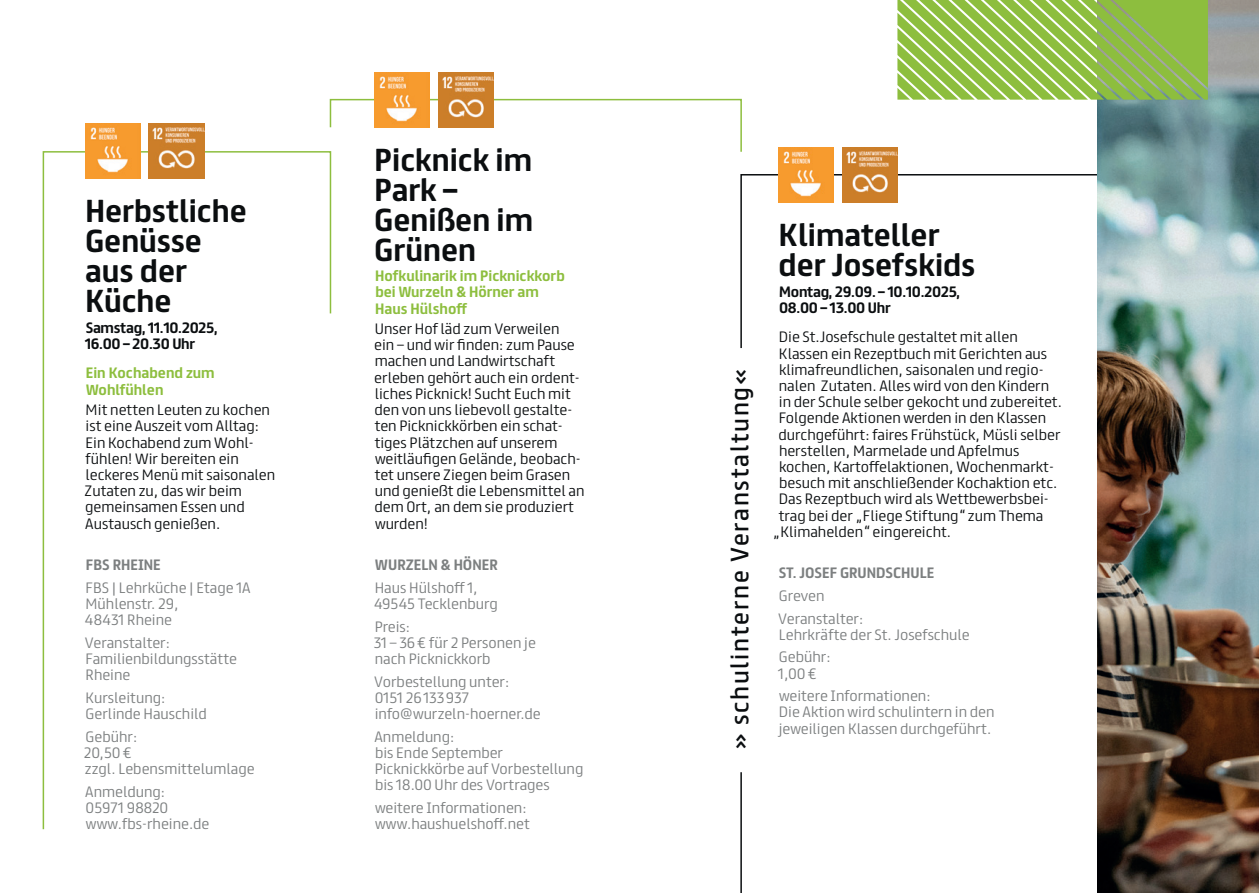
<style>
.page{position:relative;width:1259px;height:893px;background:#fff}
.page>*{position:absolute;margin:0;border:0;box-sizing:border-box;transform-origin:0 0}
.t1{font:700 28.5px/30px "FS Truman";color:#0b0e10}
.t2{font:22.5px "FS Truman";letter-spacing:.075em;color:#0b0e10}
.t3{font:300 13.5px/16.2px "FS Truman";color:#0b0e10}
.t4{font:300 13.5px/16.2px "FS Truman";color:#7c7f80}
.t5{font:700 13.5px/16.2px "FS Truman";color:#8dbe3e}
.t6{font:700 13.5px/16.5px "FS Truman";letter-spacing:-.02em;color:#0b0e10}
.t7{font:700 13.5px "FS Truman";color:#7c7f80}
</style>
<div class="page">
<svg style="left:329px;top:98px;width:413px;height:54px"></svg>
<svg style="left:42px;top:150px;width:290px;height:680px"></svg>
<img style="left:85px;top:123px;width:55px;height:56px">
<img style="left:149px;top:123px;width:55px;height:56px">
<img style="left:374px;top:72px;width:55px;height:55px">
<img style="left:438px;top:72px;width:55px;height:55px">
<svg style="left:740px;top:173px;width:357px;height:176px"></svg>
<hr style="left:740px;top:772px;width:2px;height:121px;background:#0b0e10">
<img style="left:1097px;top:0;width:162px;height:893px">
<svg style="left:897px;top:0;width:311px;height:100px;background:#9bc45a"></svg>
<img style="left:778px;top:147px;width:55px;height:56px">
<img style="left:842px;top:147px;width:55px;height:56px">
<h1 class="t1" style="left:85px;top:194px;width:163px">Herbstliche<br>Genüsse aus der<br>Küche</h1>
<p class="t6" style="left:85px;top:318px;width:134px">Samstag, 11.10.2025,<br>16.00 – 20.30 Uhr</p>
<p class="t5" style="left:86px;top:364px;width:130px">Ein Kochabend zum<br>Wohlfühlen</p>
<p class="t3" style="left:84px;top:401px;width:192px">Mit netten Leuten zu kochen ist eine Auszeit vom Alltag:<br>Ein Kochabend zum Wohl&shy;fühlen! Wir bereiten ein leckeres Menü mit saisonalen<br>Zutaten zu, das wir beim gemeinsamen Essen und<br>Austausch genießen.</p>
<p class="t7" style="left:86px;top:553px;width:76px">FBS RHEINE</p>
<p class="t4" style="left:84px;top:578px;width:168px">FBS | Lehrküche | Etage 1A<br>Mühlenstr. 29,<br>48431 Rheine</p>
<p class="t4" style="left:85px;top:633px;width:154px">Veranstalter:<br>Familienbildungsstätte<br>Rheine</p>
<p class="t4" style="left:86px;top:688px;width:123px">Kursleitung:<br>Gerlinde Hauschild</p>
<p class="t4" style="left:84px;top:727px;width:172px">Gebühr:<br>20,50€<br>zzgl. Lebensmittelumlage</p>
<p class="t4" style="left:85px;top:782px;width:126px">Anmeldung:<br>05971 98820 www.fbs-rheine.de</p>
<h1 class="t1" style="left:374px;top:142px;width:160px">Picknick im<br>Park –<br>Genißen im<br>Grünen</h1>
<p class="t5" style="left:375px;top:267px;width:191px">Hofkulinarik im Picknickkorb bei Wurzeln &amp; Hörner am<br>Haus Hülshoff</p>
<p class="t3" style="left:374px;top:320px;width:212px">Unser Hof läd zum Verweilen<br>ein – und wir finden: zum Pause machen und Landwirtschaft erleben gehört auch ein ordent&shy;liches Picknick! Sucht Euch mit den von uns liebevoll gestalte&shy;ten Picknickkörben ein schat&shy;tiges Plätzchen auf unserem weitläufigen Gelände, beobach&shy;tet unsere Ziegen beim Grasen und genießt die Lebensmittel an dem Ort, an dem sie produziert wurden!</p>
<p class="t7" style="left:375px;top:553px;width:124px">WURZELN &amp; HÖNER</p>
<p class="t4" style="left:374px;top:578px;width:126px">Haus Hülshoff 1,<br>49545 Tecklenburg</p>
<p class="t4" style="left:374px;top:617px;width:164px">Preis:<br>31 – 36€ für 2 Personen je nach Picknickkorb</p>
<p class="t4" style="left:374px;top:672px;width:168px">Vorbestellung unter:<br>0151 26133937 info@wurzeln-hoerner.de</p>
<p class="t4" style="left:374px;top:727px;width:210px">Anmeldung:<br>bis Ende September<br>Picknickkörbe auf Vorbestellung bis 18.00 Uhr des Vortrages</p>
<p class="t4" style="left:375px;top:798px;width:156px">weitere Informationen: www.haushuelshoff.net</p>
<h2 class="t2" style="left:720px;top:750px;width:383px;rotate:-90deg">» schulinterne Veranstaltung«</h2>
<h1 class="t1" style="left:778px;top:218px;width:198px">Klimateller der Josefskids</h1>
<p class="t6" style="left:779px;top:282px;width:182px">Montag, 29.09. – 10.10.2025,<br>08.00 – 13.00 Uhr</p>
<p class="t3" style="left:779px;top:328px;width:240px">Die St.Josefschule gestaltet mit allen</p>
<p class="t3" style="left:779px;top:344px;width:270px">Klassen ein Rezeptbuch mit Gerichten aus</p>
<p class="t3" style="left:779px;top:360px;width:266px">klimafreundlichen, saisonalen und regio-</p>
<p class="t3" style="left:779px;top:376px;width:272px">nalen Zutaten. Alles wird von den Kindern</p>
<p class="t3" style="left:779px;top:393px;width:285px">in der Schule selber gekocht und zubereitet.</p>
<p class="t3" style="left:779px;top:409px;width:269px">Folgende Aktionen werden in den Klassen</p>
<p class="t3" style="left:778px;top:425px;width:283px">durchgeführt: faires Frühstück, Müsli selber</p>
<p class="t3" style="left:779px;top:441px;width:242px">herstellen, Marmelade und Apfelmus</p>
<p class="t3" style="left:779px;top:457px;width:276px">kochen, Kartoffelaktionen, Wochenmarkt-</p>
<p class="t3" style="left:779px;top:474px;width:280px">besuch mit anschließender Kochaktion etc.</p>
<p class="t3" style="left:779px;top:490px;width:271px">Das Rezeptbuch wird als Wettbewerbsbei-</p>
<p class="t3" style="left:779px;top:506px;width:266px">trag bei der „Fliege Stiftung“ zum Thema</p>
<p class="t3" style="left:773px;top:522px;width:179px">„Klimahelden“ eingereicht.</p>
<p class="t7" style="left:779px;top:561px;width:157px">ST. JOSEF GRUNDSCHULE</p>
<p class="t4" style="left:778px;top:583px;width:87px;line-height:22.5px">Greven<br>Veranstalter:</p>
<p class="t4" style="left:779px;top:622px;width:192px;line-height:22.5px">Lehrkräfte der St. Josefschule<br>Gebühr:</p>
<p class="t4" style="left:778px;top:661px;width:154px;line-height:22.5px">1,00€<br>weitere Informationen:</p>
<p class="t4" style="left:779px;top:703px;width:217px">Die Aktion wird schulintern in den jeweiligen Klassen durchgeführt.</p>
</div>
